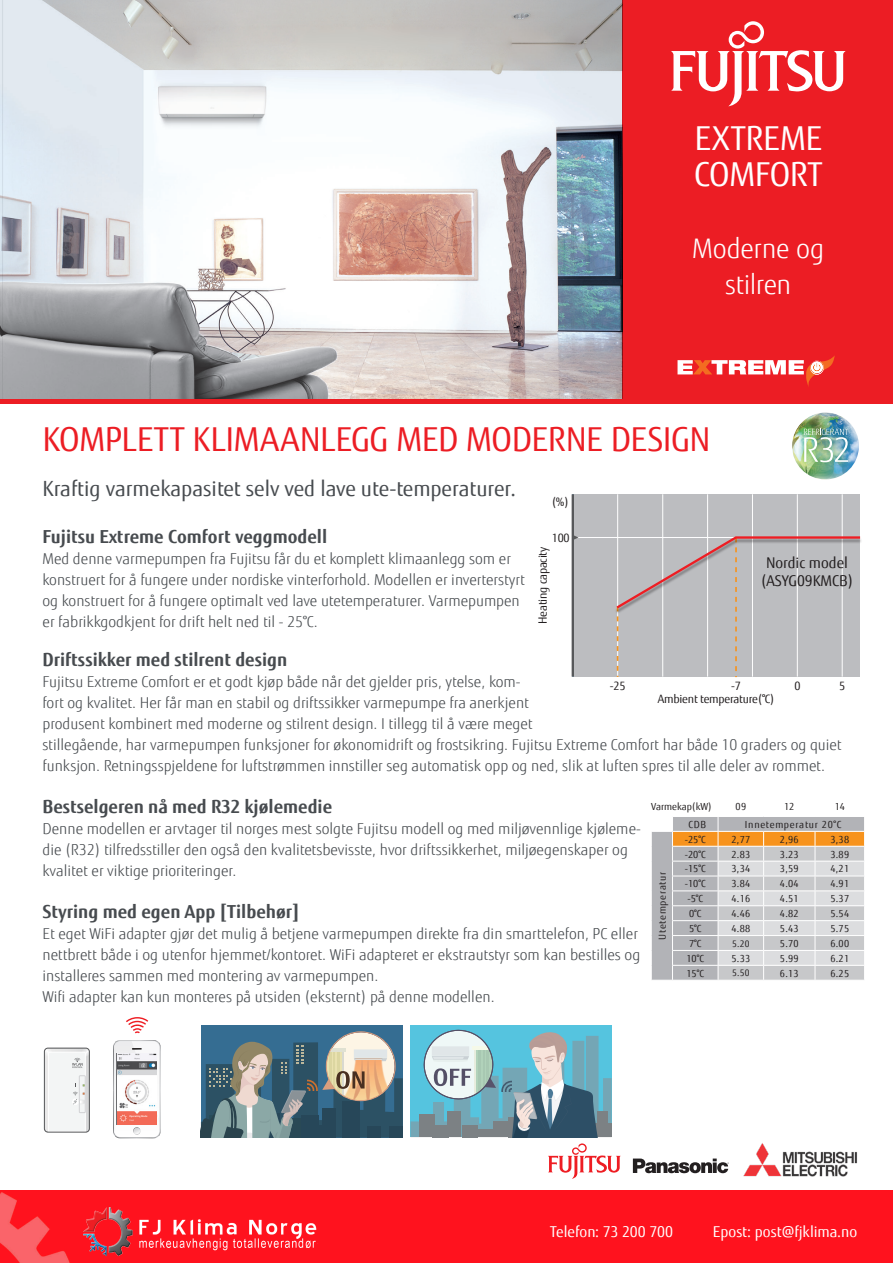
<style>
.page{position:relative;width:893px;height:1263px;background:#fff}
.page>*{position:absolute;margin:0;border:0;box-sizing:border-box;transform-origin:0 0}
.t1{font:33px "Fujitsu Sans";letter-spacing:-.01em;color:#ec1d24}
.Product_description2{font:33px "Fujitsu Sans";letter-spacing:-.005em;color:#fff}
.Product_description2-2{font:300 27px "Fujitsu Sans";letter-spacing:-.015em;color:#fff}
.t2{font:21px "Fujitsu Sans";color:#474b4f}
.t3{font:700 18px "Fujitsu Sans";color:#474b4f}
.t4{font:300 15px/21px "Fujitsu Sans";color:#474b4f}
.contact_data{font:15px "Fujitsu Sans";color:#fff}
.t5{font:14.85px/17.9px "Fujitsu Sans";color:#231f20;text-align:center}
.t6{font:11.55px "Fujitsu Sans";letter-spacing:-.02em;color:#231f20}
.t7{font:9.75px "Fujitsu Sans";letter-spacing:.025em;color:#231f20}
.t8{font:9.75px "Fujitsu Sans";letter-spacing:.075em;color:#231f20}
.t9{font:9.75px "Fujitsu Sans";color:#231f20}
.t10{font:9px "Fujitsu Sans";color:#231f20}
</style>
<div class="page">
<div style="left:0;top:1191px;width:893px;height:72px;background:#ff121e"></div>
<img style="left:0;top:0;width:622px;height:400px">
<div style="left:622px;top:0;width:271px;height:404px;background:#ec1d24"></div>
<img style="left:77px;top:1203px;width:253px;height:60px">
<svg style="left:677px;top:355px;width:158px;height:32px"></svg>
<hr style="left:0;top:400px;width:622px;height:4px;background:#ec1d24">
<svg style="left:671px;top:21px;width:175px;height:85px"></svg>
<img style="left:792px;top:412px;width:67px;height:67px;border-radius:33px">
<img style="left:797px;top:422px;width:58px;height:47px">
<svg style="left:804px;top:429px;width:44px;height:33px"></svg>
<div style="left:573px;top:494px;width:286px;height:183px;background:#bcbdc0"></div>
<hr style="left:573px;top:537px;width:286px;height:1px;background:#fff">
<hr style="left:662px;top:494px;width:1px;height:183px;background:#fff">
<hr style="left:707px;top:494px;width:1px;height:183px;background:#fff">
<hr style="left:617px;top:494px;width:1px;height:183px;background:#fff">
<hr style="left:752px;top:494px;width:1px;height:183px;background:#fff">
<hr style="left:797px;top:494px;width:1px;height:183px;background:#fff">
<hr style="left:842px;top:494px;width:1px;height:183px;background:#fff">
<hr style="left:572px;top:494px;width:2px;height:183px;background:#57585a">
<svg style="left:574px;top:535px;width:4px;height:5px"></svg>
<svg style="left:616px;top:535px;width:245px;height:142px"></svg>
<div style="left:410px;top:1025px;width:202px;height:112px;background:#55c4df"></div>
<svg style="left:410px;top:1029px;width:202px;height:108px"></svg>
<div style="left:201px;top:1025px;width:202px;height:112px;background:#356d92"></div>
<svg style="left:201px;top:1032px;width:202px;height:105px"></svg>
<svg style="left:113px;top:1017px;width:48px;height:121px"></svg>
<svg style="left:44px;top:1048px;width:45px;height:84px"></svg>
<img style="left:117px;top:1054px;width:40px;height:70px">
<svg style="left:633px;top:1158px;width:96px;height:15px"></svg>
<img style="left:743px;top:1143px;width:114px;height:34px">
<svg style="left:548px;top:1143px;width:73px;height:36px"></svg>
<svg style="left:651px;top:816px;width:214px;height:164px;background:#cdc7c0"></svg>
<p class="Product_description2" style="left:694px;top:117px;width:129px">EXTREME</p>
<p class="Product_description2" style="left:694px;top:153px;width:130px">COMFORT</p>
<p class="Product_description2-2" style="left:692px;top:232px;width:134px">Moderne og</p>
<p class="Product_description2-2" style="left:725px;top:268px;width:68px">stilren</p>
<p class="t1" style="left:43px;top:418px;width:669px">KOMPLETT KLIMAANLEGG MED MODERNE DESIGN</p>
<p class="t2" style="left:43px;top:475px;width:475px">Kraftig varmekapasitet selv ved lave ute-temperaturer.</p>
<p class="t3" style="left:43px;top:524px;width:286px">Fujitsu Extreme Comfort veggmodell</p>
<p class="t4" style="left:43px;top:548px;width:484px">Med denne varmepumpen fra Fujitsu får du et komplett klimaanlegg som er konstruert for å fungere under nordiske vinterforhold. Modellen er inverterstyrt og konstruert for å fungere optimalt ved lave utetemperaturer. Varmepumpen er fabrikkgodkjent for drift helt ned til - 25°C.</p>
<p class="t3" style="left:43px;top:647px;width:246px">Driftssikker med stilrent design</p>
<p class="t4" style="left:43px;top:671px;width:800px">Fujitsu Extreme Comfort er et godt kjøp både når det gjelder pris, ytelse, kom-<br>fort og kvalitet. Her får man en stabil og driftssikker varmepumpe fra anerkjent<br>produsent kombinert med moderne og stilrent design. I tillegg til å være meget<br>stillegående, har varmepumpen funksjoner for økonomidrift og frostsikring. Fujitsu Extreme Comfort har både 10 graders og quiet funksjon. Retningsspjeldene for luftstrømmen innstiller seg automatisk opp og ned, slik at luften spres til alle deler av rommet.</p>
<p class="t3" style="left:43px;top:794px;width:291px">Bestselgeren nå med R32 kjølemedie</p>
<p class="t4" style="left:43px;top:818px;width:600px">Denne modellen er arvtager til norges mest solgte Fujitsu modell og med miljøvennlige kjøleme&shy;die (R32) tilfredsstiller den også den kvalitetsbevisste, hvor driftssikkerhet, miljøegenskaper og kvalitet er viktige prioriteringer.</p>
<p class="t3" style="left:43px;top:899px;width:259px">Styring med egen App [Tilbehør]</p>
<p class="t4" style="left:43px;top:923px;width:599px">Et eget WiFi adapter gjør det mulig å betjene varmepumpen direkte fra din smarttelefon, PC eller nettbrett både i og utenfor hjemmet/kontoret. WiFi adapteret er ekstrautstyr som kan bestilles og installeres sammen med montering av varmepumpen.</p>
<p class="t4" style="left:43px;top:986px;width:454px">Wifi adapter kan kun monteres på utsiden (eksternt) på denne modellen.</p>
<p class="t6" style="left:552px;top:494px;width:18px">(%)</p>
<p class="t6" style="left:552px;top:530px;width:19px">100</p>
<p class="t6" style="left:536px;top:624px;width:79px;rotate:-90deg">Heating capacity</p>
<p class="t5" style="left:761px;top:554px;width:94px">Nordic model (ASYG09KMCB)</p>
<p class="t6" style="left:610px;top:679px;width:17px">-25</p>
<p class="t6" style="left:731px;top:679px;width:11px">-7</p>
<p class="t6" style="left:794px;top:679px;width:8px">0</p>
<p class="t6" style="left:839px;top:679px;width:8px">5</p>
<p class="t6" style="left:658px;top:692px;width:118px">Ambient temperature(°C)</p>
<p class="t9" style="left:651px;top:800px;width:62px">Varmekap(kW)</p>
<p class="t7" style="left:735px;top:800px;width:12px">09</p>
<p class="t7" style="left:784px;top:800px;width:12px">12</p>
<p class="t7" style="left:835px;top:800px;width:12px">14</p>
<p class="t7" style="left:688px;top:818px;width:19px">CDB</p>
<p class="t8" style="left:745px;top:818px;width:98px">Innetemperatur 20°C</p>
<p class="t7" style="left:685px;top:833px;width:22px">-25°C</p>
<p class="t7" style="left:731px;top:833px;width:20px">2,77</p>
<p class="t7" style="left:780px;top:833px;width:20px">2,96</p>
<p class="t7" style="left:830px;top:833px;width:20px">3,38</p>
<p class="t7" style="left:685px;top:848px;width:22px">-20°C</p>
<p class="t7" style="left:731px;top:848px;width:20px">2.83</p>
<p class="t7" style="left:780px;top:848px;width:20px">3.23</p>
<p class="t7" style="left:830px;top:848px;width:20px">3.89</p>
<p class="t7" style="left:685px;top:863px;width:22px">-15°C</p>
<p class="t7" style="left:731px;top:863px;width:20px">3,34</p>
<p class="t7" style="left:780px;top:863px;width:20px">3,59</p>
<p class="t7" style="left:830px;top:863px;width:20px">4,21</p>
<p class="t7" style="left:685px;top:878px;width:22px">-10°C</p>
<p class="t7" style="left:731px;top:878px;width:20px">3.84</p>
<p class="t7" style="left:780px;top:878px;width:20px">4.04</p>
<p class="t7" style="left:830px;top:878px;width:20px">4.91</p>
<p class="t7" style="left:687px;top:893px;width:17px">-5°C</p>
<p class="t7" style="left:731px;top:893px;width:20px">4.16</p>
<p class="t7" style="left:780px;top:893px;width:20px">4.51</p>
<p class="t7" style="left:830px;top:893px;width:20px">5.37</p>
<p class="t7" style="left:689px;top:907px;width:14px">0°C</p>
<p class="t7" style="left:731px;top:907px;width:20px">4.46</p>
<p class="t7" style="left:780px;top:907px;width:20px">4.82</p>
<p class="t7" style="left:830px;top:907px;width:20px">5.54</p>
<p class="t7" style="left:689px;top:922px;width:14px">5°C</p>
<p class="t7" style="left:731px;top:922px;width:20px">4.88</p>
<p class="t7" style="left:780px;top:922px;width:20px">5.43</p>
<p class="t7" style="left:830px;top:922px;width:20px">5.75</p>
<p class="t7" style="left:689px;top:937px;width:14px">7°C</p>
<p class="t10" style="left:732px;top:938px;width:19px">5.20</p>
<p class="t7" style="left:780px;top:937px;width:20px">5.70</p>
<p class="t7" style="left:830px;top:937px;width:20px">6.00</p>
<p class="t7" style="left:686px;top:952px;width:19px">10°C</p>
<p class="t7" style="left:731px;top:952px;width:20px">5.33</p>
<p class="t7" style="left:780px;top:952px;width:20px">5.99</p>
<p class="t7" style="left:830px;top:952px;width:20px">6.21</p>
<p class="t7" style="left:686px;top:967px;width:19px">15°C</p>
<p class="t10" style="left:732px;top:967px;width:19px">5.50</p>
<p class="t7" style="left:780px;top:967px;width:20px">6.13</p>
<p class="t7" style="left:830px;top:967px;width:20px">6.25</p>
<p class="t8" style="left:656px;top:940px;width:70px;rotate:-90deg">Utetemperatur</p>
<p class="contact_data" style="left:550px;top:1223px;width:124px">Telefon: 73 200 700</p>
<p class="contact_data" style="left:713px;top:1223px;width:146px">Epost: post@fjklima.no</p>
</div>
